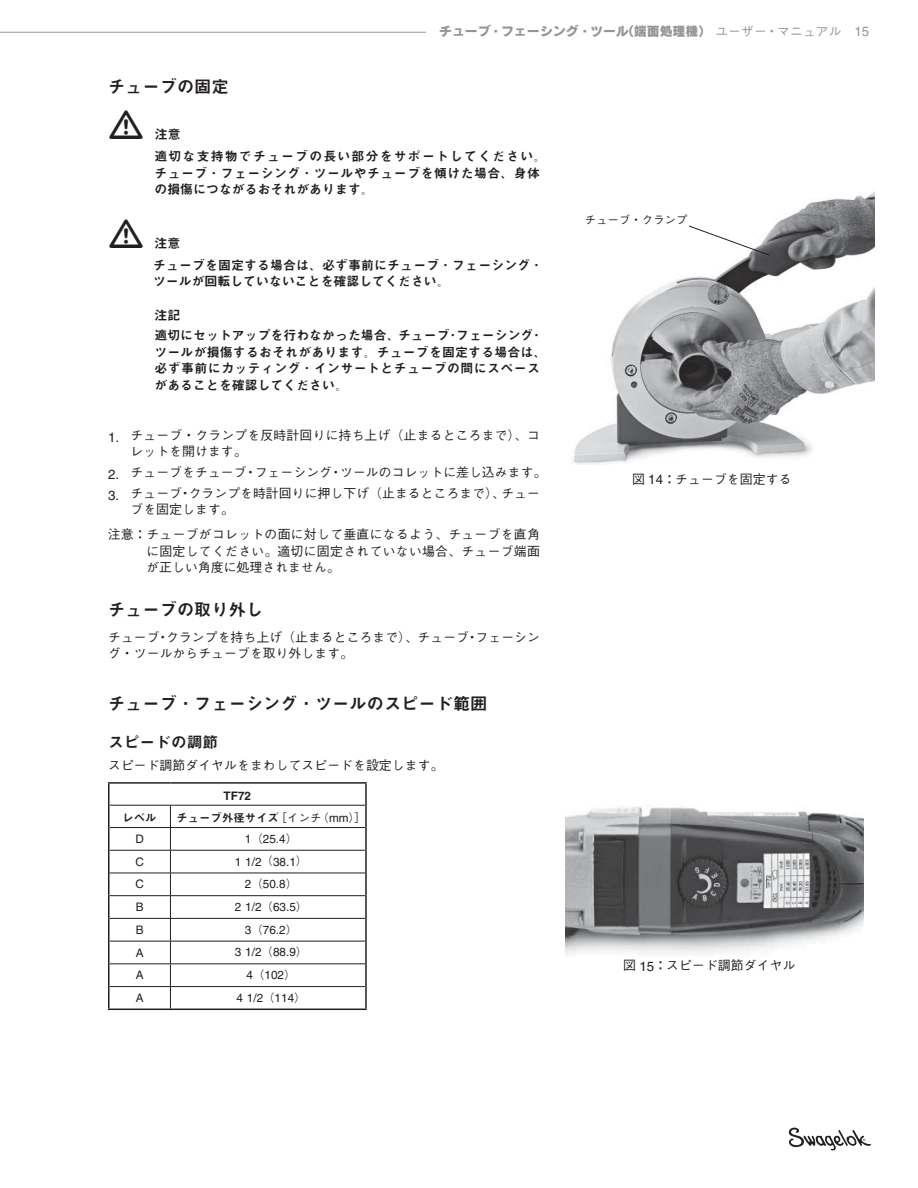
<style>
.page{position:relative;width:918px;height:1188px;background:#fff}
.page>*{position:absolute;margin:0;border:0;box-sizing:border-box;transform-origin:0 0}
.t1{font:17.25px "Midashi Go MB31 83 pv RKSJ H";color:#231f20}
.t2{font:15.75px "Midashi Go MB31 83 pv RKSJ H";color:#231f20}
.t3{font:12.9px/16.5px "Midashi Go MB31 83 pv RKSJ H";letter-spacing:.01em;color:#231f20}
.t4{font:12.9px/16.5px "Midashi Go MB31 83 pv RKSJ H";letter-spacing:.035em;color:#231f20}
.t5{font:12.9px "Rodin CID EB 83 pv RKSJ H";color:#939598}
.t6{font:12.9px/21.8px "Midashi Go MB31 83 pv RKSJ H";letter-spacing:.09em;color:#231f20}
.t7{font:12.6px/16.5px "Gothic BBB Medium 83 pv RKSJ H";letter-spacing:.02em;color:#231f20}
.t8{font:11.7px "Helvetica";color:#231f20}
.t9{font:700 11.7px "Helvetica";color:#231f20}
.t10{font:11.4px "Midashi Go MB31 83 pv RKSJ H";color:#231f20}
.t11{font:11.1px "Gothic BBB Medium 83 pv RKSJ H";letter-spacing:.02em;color:#231f20}
.s1{font-family:"Gothic BBB Medium 83 pv RKSJ H";font-size:12.6px}
.s2{font-family:"Gothic BBB Medium 83 pv RKSJ H"}
.s3{font-family:"Helvetica";font-size:13.35px}
.s4{font-size:12.9px}
.s5{font-family:"Gothic BBB Medium 83 pv RKSJ H";font-size:11.1px}
.s6{font-family:"Helvetica";font-size:11.7px}
.s7{font-family:"Gothic BBB Medium 83 pv RKSJ H";font-size:11.4px}
.s8{font-size:11.4px}
</style>
<div class="page">
<svg style="left:789px;top:1128px;width:82px;height:22px"></svg>
<hr style="left:5px;top:32px;width:421px;height:1px;background:#939598">
<hr style="left:108px;top:782px;width:62px;height:2px;background:#231f20">
<hr style="left:108px;top:784px;width:2px;height:21px;background:#231f20">
<hr style="left:170px;top:782px;width:197px;height:2px;background:#231f20">
<hr style="left:365px;top:784px;width:2px;height:21px;background:#231f20">
<hr style="left:108px;top:805px;width:2px;height:23px;background:#231f20">
<hr style="left:365px;top:805px;width:2px;height:23px;background:#231f20">
<hr style="left:108px;top:828px;width:2px;height:22px;background:#231f20">
<hr style="left:365px;top:828px;width:2px;height:22px;background:#231f20">
<hr style="left:108px;top:850px;width:2px;height:23px;background:#231f20">
<hr style="left:365px;top:850px;width:2px;height:23px;background:#231f20">
<hr style="left:108px;top:873px;width:2px;height:23px;background:#231f20">
<hr style="left:365px;top:873px;width:2px;height:23px;background:#231f20">
<hr style="left:108px;top:896px;width:2px;height:22px;background:#231f20">
<hr style="left:365px;top:896px;width:2px;height:22px;background:#231f20">
<hr style="left:108px;top:918px;width:2px;height:23px;background:#231f20">
<hr style="left:365px;top:918px;width:2px;height:23px;background:#231f20">
<hr style="left:108px;top:941px;width:2px;height:23px;background:#231f20">
<hr style="left:365px;top:941px;width:2px;height:23px;background:#231f20">
<hr style="left:108px;top:964px;width:2px;height:23px;background:#231f20">
<hr style="left:365px;top:964px;width:2px;height:23px;background:#231f20">
<hr style="left:108px;top:987px;width:2px;height:22px;background:#231f20">
<hr style="left:365px;top:987px;width:2px;height:22px;background:#231f20">
<hr style="left:108px;top:1009px;width:259px;height:1px;background:#231f20">
<hr style="left:110px;top:805px;width:255px;height:1px;background:#231f20">
<hr style="left:110px;top:827px;width:255px;height:1px;background:#231f20">
<hr style="left:110px;top:850px;width:255px;height:1px;background:#231f20">
<hr style="left:110px;top:873px;width:255px;height:1px;background:#231f20">
<hr style="left:110px;top:895px;width:255px;height:1px;background:#231f20">
<hr style="left:110px;top:918px;width:255px;height:1px;background:#231f20">
<hr style="left:110px;top:941px;width:255px;height:1px;background:#231f20">
<hr style="left:110px;top:963px;width:255px;height:1px;background:#231f20">
<hr style="left:110px;top:986px;width:255px;height:1px;background:#231f20">
<svg style="left:170px;top:806px;width:1px;height:203px"></svg>
<img style="left:565px;top:806px;width:299px;height:148px">
<img style="left:572px;top:191px;width:303px;height:274px">
<svg style="left:688px;top:225px;width:82px;height:31px"></svg>
<p class="t5" style="left:439px;top:27px;width:432px">チューブ・フェーシング・ツール（端面処理機） <span class="s1">ユーザー</span><span class="s2">・</span><span class="s1">マニュアル</span> <span class="s3">15</span></p>
<h1 class="t1" style="left:108px;top:80px;width:122px">チューブの固定</h1>
<p class="t6" style="left:154px;top:125px;width:393px">注意<br>適切な支持物でチューブの長い部分をサポートしてください。</p>
<p class="t4" style="left:154px;top:166px;width:387px">チューブ・フェーシング・ツールやチューブを傾けた場合、身体の損傷につながるおそれがあります。</p>
<p class="t3" style="left:153px;top:234px;width:392px;line-height:21.8px">注意<br>チューブを固定する場合は、必ず事前にチューブ・フェーシング・</p>
<p class="t3" style="left:153px;top:275px;width:298px">ツールが回転していないことを確認してください。</p>
<p class="t3" style="left:154px;top:306px;width:390px;line-height:20.7px">注記<br>適切にセットアップを行わなかった場合、チューブ・フェーシング・</p>
<p class="t3" style="left:154px;top:346px;width:393px">ツールが損傷するおそれがあります。チューブを固定する場合は、必ず事前にカッティング・インサートとチューブの間にスペースがあることを確認してください。</p>
<p class="t7" style="left:131px;top:428px;width:411px;text-indent:-23px"><span class="s3">1.</span> チューブ<span class="s4">・</span>クランプを<span class="s4">反時計回</span>りに<span class="s4">持</span>ち<span class="s4">上</span>げ<span class="s4">（止</span>まるところまで<span class="s4">）、</span>コレットを<span class="s4">開</span>けます<span class="s4">。</span></p>
<p class="t7" style="left:108px;top:466px;width:440px"><span class="s3">2.</span> チューブをチューブ<span class="s4">・</span>フェーシング<span class="s4">・</span>ツールのコレットに<span class="s4">差</span>し<span class="s4">込</span>みます<span class="s4">。</span></p>
<p class="t7" style="left:131px;top:486px;width:411px;text-indent:-23px"><span class="s3">3.</span> チューブ<span class="s4">・</span>クランプを<span class="s4">時計回</span>りに<span class="s4">押</span>し<span class="s4">下</span>げ<span class="s4">（止</span>まるところまで<span class="s4">）、</span>チューブを<span class="s4">固定</span>します<span class="s4">。</span></p>
<p class="t7" style="left:146px;top:528px;width:395px;text-align:justify;text-indent:-38px"><span class="s4">注意：</span>チューブがコレットの<span class="s4">面</span>に<span class="s4">対</span>して<span class="s4">垂直</span>になるよう<span class="s4">、</span>チューブを<span class="s4">直角</span>に<span class="s4">固定</span>してください<span class="s4">。適切</span>に<span class="s4">固定</span>されていない<span class="s4">場合、</span>チューブ<span class="s4">端面</span>が<span class="s4">正</span>しい<span class="s4">角度</span>に<span class="s4">処理</span>されません<span class="s4">。</span></p>
<h1 class="t1" style="left:108px;top:603px;width:157px">チューブの取り外し</h1>
<p class="t7" style="left:108px;top:630px;width:433px">チューブ<span class="s4">・</span>クランプを<span class="s4">持</span>ち<span class="s4">上</span>げ<span class="s4">（止</span>まるところまで<span class="s4">）、</span>チューブ<span class="s4">・</span>フェーシング<span class="s4">・</span>ツールからチューブを<span class="s4">取</span>り<span class="s4">外</span>します<span class="s4">。</span></p>
<h1 class="t1" style="left:108px;top:697px;width:381px">チューブ・フェーシング・ツールのスピード範囲</h1>
<p class="t2" style="left:108px;top:737px;width:112px">スピードの調節</p>
<p class="t7" style="left:108px;top:759px;width:337px">スピード<span class="s4">調節</span>ダイヤルをまわしてスピードを<span class="s4">設定</span>します<span class="s4">。</span></p>
<p class="t9" style="left:224px;top:791px;width:29px">TF72</p>
<p class="t10" style="left:123px;top:813px;width:36px">レベル</p>
<p class="t10" style="left:176px;top:813px;width:191px">チューブ外径サイズ<span class="s2">［</span><span class="s5">インチ</span><span class="s2">（</span><span class="s6">mm</span><span class="s2">）］</span></p>
<p class="t8" style="left:135px;top:835px;width:10px">D</p>
<p class="t8" style="left:245px;top:834px;width:54px">1<span class="s7">（</span>25.4<span class="s7">）</span></p>
<p class="t8" style="left:135px;top:857px;width:10px">C</p>
<p class="t8" style="left:235px;top:857px;width:74px">1 1/2<span class="s7">（</span>38.1<span class="s7">）</span></p>
<p class="t8" style="left:135px;top:880px;width:10px">C</p>
<p class="t8" style="left:245px;top:880px;width:54px">2<span class="s7">（</span>50.8<span class="s7">）</span></p>
<p class="t8" style="left:136px;top:903px;width:9px">B</p>
<p class="t8" style="left:235px;top:903px;width:74px">2 1/2<span class="s7">（</span>63.5<span class="s7">）</span></p>
<p class="t8" style="left:136px;top:925px;width:9px">B</p>
<p class="t8" style="left:245px;top:925px;width:54px">3<span class="s7">（</span>76.2<span class="s7">）</span></p>
<p class="t8" style="left:136px;top:948px;width:9px">A</p>
<p class="t8" style="left:235px;top:948px;width:74px">3 1/2<span class="s7">（</span>88.9<span class="s7">）</span></p>
<p class="t8" style="left:136px;top:971px;width:9px">A</p>
<p class="t8" style="left:247px;top:971px;width:50px">4<span class="s7">（</span>102<span class="s7">）</span></p>
<p class="t8" style="left:136px;top:994px;width:9px">A</p>
<p class="t8" style="left:236px;top:993px;width:71px">4 1/2<span class="s7">（</span>114<span class="s7">）</span></p>
<p class="t11" style="left:585px;top:216px;width:104px">チューブ<span class="s8">・</span>クランプ</p>
<p class="t7" style="left:632px;top:473px;width:161px"><span class="s4">図</span> <span class="s3">14</span><span class="s4">：</span>チューブを<span class="s4">固定</span>する</p>
<p class="t7" style="left:623px;top:959px;width:174px"><span class="s4">図</span> <span class="s3">15</span><span class="s4">：</span>スピード<span class="s4">調節</span>ダイヤル</p>
</div>
